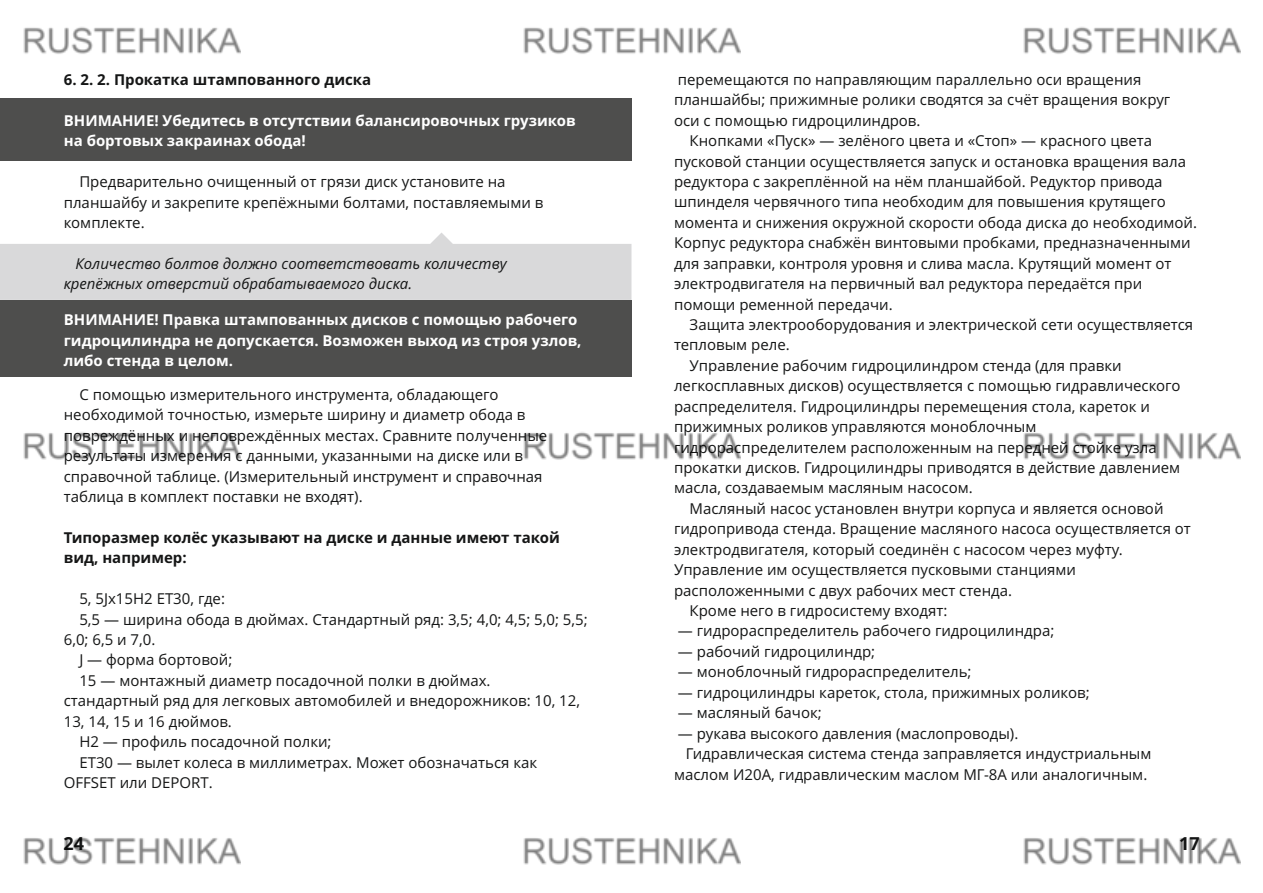
<style>
.page{position:relative;width:1263px;height:893px;background:#fff}
.page>*{position:absolute;margin:0;border:0;box-sizing:border-box;transform-origin:0 0}
.t1{font:700 18px "Open Sans";color:#151616}
.t2{font:15px/20.4px "Open Sans";color:#151616}
.t3{font:700 15px/20.4px "Open Sans";color:#fff}
.t4{font:700 15px/20.4px "Open Sans";color:#151616}
.t5{font:italic 15px/20.4px "Open Sans";color:#151616}
</style>
<div class="page">
<div style="left:0;top:300px;width:631px;height:76px;background:#4e4e4d"></div>
<div style="left:0;top:98px;width:631px;height:63px;background:#4e4e4d"></div>
<svg style="left:0;top:233px;width:631px;height:67px"></svg>
<img style="left:23px;top:27px;width:217px;height:27px">
<img style="left:523px;top:27px;width:217px;height:27px">
<img style="left:1023px;top:27px;width:217px;height:27px">
<img style="left:23px;top:432px;width:217px;height:28px">
<img style="left:523px;top:432px;width:217px;height:28px">
<img style="left:1023px;top:432px;width:217px;height:28px">
<img style="left:23px;top:837px;width:217px;height:28px">
<img style="left:523px;top:837px;width:217px;height:28px">
<img style="left:1023px;top:837px;width:217px;height:28px">
<p class="t4" style="left:64px;top:71px;width:309px">6. 2. 2. Прокатка штампованного диска</p>
<p class="t3" style="left:64px;top:112px;width:513px">ВНИМАНИЕ! Убедитесь в отсутствии балансировочных грузиков на бортовых закраинах обода!</p>
<p class="t2" style="left:64px;top:173px;width:481px;text-indent:16px">Предварительно очищенный от грязи диск установите на планшайбу и закрепите крепёжными болтами, поставляемыми в комплекте.</p>
<p class="t5" style="left:64px;top:255px;width:444px;text-indent:12px">Количество болтов должно соответствовать количеству крепёжных отверстий обрабатываемого диска.</p>
<p class="t3" style="left:64px;top:311px;width:519px">ВНИМАНИЕ! Правка штампованных дисков с помощью рабочего гидроцилиндра не допускается. Возможен выход из строя узлов, либо стенда в целом.</p>
<p class="t2" style="left:64px;top:386px;width:485px;text-indent:16px">С помощью измерительного инструмента, обладающего необходимой точностью, измерьте ширину и диаметр обода в повреждённых и неповреждённых местах. Сравните полученные результаты измерения с данными, указанными на диске или в справочной таблице. (Измерительный инструмент и справочная таблица в комплект поставки не входят).</p>
<p class="t4" style="left:64px;top:529px;width:498px">Типоразмер колёс указывают на диске и данные имеют такой вид, например:</p>
<p class="t2" style="left:79px;top:590px;width:147px">5, 5Jx15H2 ET30, где:</p>
<p class="t2" style="left:79px;top:610px;width:510px">5,5 — ширина обода в дюймах. Стандартный ряд: 3,5; 4,0; 4,5; 5,0; 5,5;</p>
<p class="t2" style="left:64px;top:631px;width:93px">6,0; 6,5 и 7,0.</p>
<p class="t2" style="left:79px;top:651px;width:155px">J — форма бортовой;</p>
<p class="t2" style="left:79px;top:672px;width:413px">15 — монтажный диаметр посадочной полки в дюймах.</p>
<p class="t2" style="left:64px;top:692px;width:518px">стандартный ряд для легковых автомобилей и внедорожников: 10, 12,</p>
<p class="t2" style="left:64px;top:712px;width:170px">13, 14, 15 и 16 дюймов.</p>
<p class="t2" style="left:79px;top:733px;width:254px">H2 — профиль посадочной полки;</p>
<p class="t2" style="left:79px;top:753px;width:459px">ET30 — вылет колеса в миллиметрах. Может обозначаться как</p>
<p class="t2" style="left:64px;top:774px;width:150px">OFFSET или DEPORT.</p>
<p class="t2" style="left:674px;top:71px;width:498px">перемещаются по направляющим параллельно оси вращения планшайбы; прижимные ролики сводятся за счёт вращения вокруг оси с помощью гидроцилиндров.</p>
<p class="t2" style="left:674px;top:132px;width:525px;text-indent:16px">Кнопками «Пуск» — зелёного цвета и «Стоп» — красного цвета пусковой станции осуществляется запуск и остановка вращения вала редуктора с закреплённой на нём планшайбой. Редуктор привода шпинделя червячного типа необходим для повышения крутящего момента и снижения окружной скорости обода диска до необходимой.<br>Корпус редуктора снабжён винтовыми пробками, предназначенными для заправки, контроля уровня и слива масла. Крутящий момент от электродвигателя на первичный вал редуктора передаётся при помощи ременной передачи.</p>
<p class="t2" style="left:690px;top:316px;width:505px">Защита электрооборудования и электрической сети осуществляется</p>
<p class="t2" style="left:674px;top:336px;width:117px">тепловым реле.</p>
<p class="t2" style="left:690px;top:357px;width:434px">Управление рабочим гидроцилиндром стенда (для правки</p>
<p class="t2" style="left:674px;top:377px;width:508px">легкосплавных дисков) осуществляется с помощью гидравлического</p>
<p class="t2" style="left:674px;top:398px;width:478px">распределителя. Гидроцилиндры перемещения стола, кареток и</p>
<p class="t2" style="left:674px;top:418px;width:364px">прижимных роликов управляются моноблочным</p>
<p class="t2" style="left:674px;top:438px;width:484px">гидрораспределителем расположенным на передней стойке узла</p>
<p class="t2" style="left:674px;top:459px;width:508px">прокатки дисков. Гидроцилиндры приводятся в действие давлением</p>
<p class="t2" style="left:674px;top:479px;width:300px">масла, создаваемым масляным насосом.</p>
<p class="t2" style="left:690px;top:500px;width:475px">Масляный насос установлен внутри корпуса и является основой</p>
<p class="t2" style="left:674px;top:520px;width:518px">гидропривода стенда. Вращение масляного насоса осуществляется от</p>
<p class="t2" style="left:674px;top:541px;width:450px">электродвигателя, который соединён с насосом через муфту.</p>
<p class="t2" style="left:674px;top:561px;width:404px">Управление им осуществляется пусковыми станциями</p>
<p class="t2" style="left:674px;top:581px;width:340px">расположенными с двух рабочих мест стенда.</p>
<p class="t2" style="left:690px;top:602px;width:259px">Кроме него в гидросистему входят:</p>
<p class="t2" style="left:678px;top:622px;width:378px">— гидрораспределитель рабочего гидроцилиндра;</p>
<p class="t2" style="left:678px;top:643px;width:199px">— рабочий гидроцилиндр;</p>
<p class="t2" style="left:678px;top:663px;width:295px">— моноблочный гидрораспределитель;</p>
<p class="t2" style="left:678px;top:684px;width:413px">— гидроцилиндры кареток, стола, прижимных роликов;</p>
<p class="t2" style="left:678px;top:704px;width:146px">— масляный бачок;</p>
<p class="t2" style="left:678px;top:724px;width:342px">— рукава высокого давления (маслопроводы).</p>
<p class="t2" style="left:686px;top:745px;width:467px">Гидравлическая система стенда заправляется индустриальным</p>
<p class="t2" style="left:674px;top:765px;width:475px">маслом И20А, гидравлическим маслом МГ-8А или аналогичным.</p>
<p class="t1" style="left:63px;top:837px;width:22px">24</p>
<p class="t1" style="left:1179px;top:836px;width:22px">17</p>
</div>
